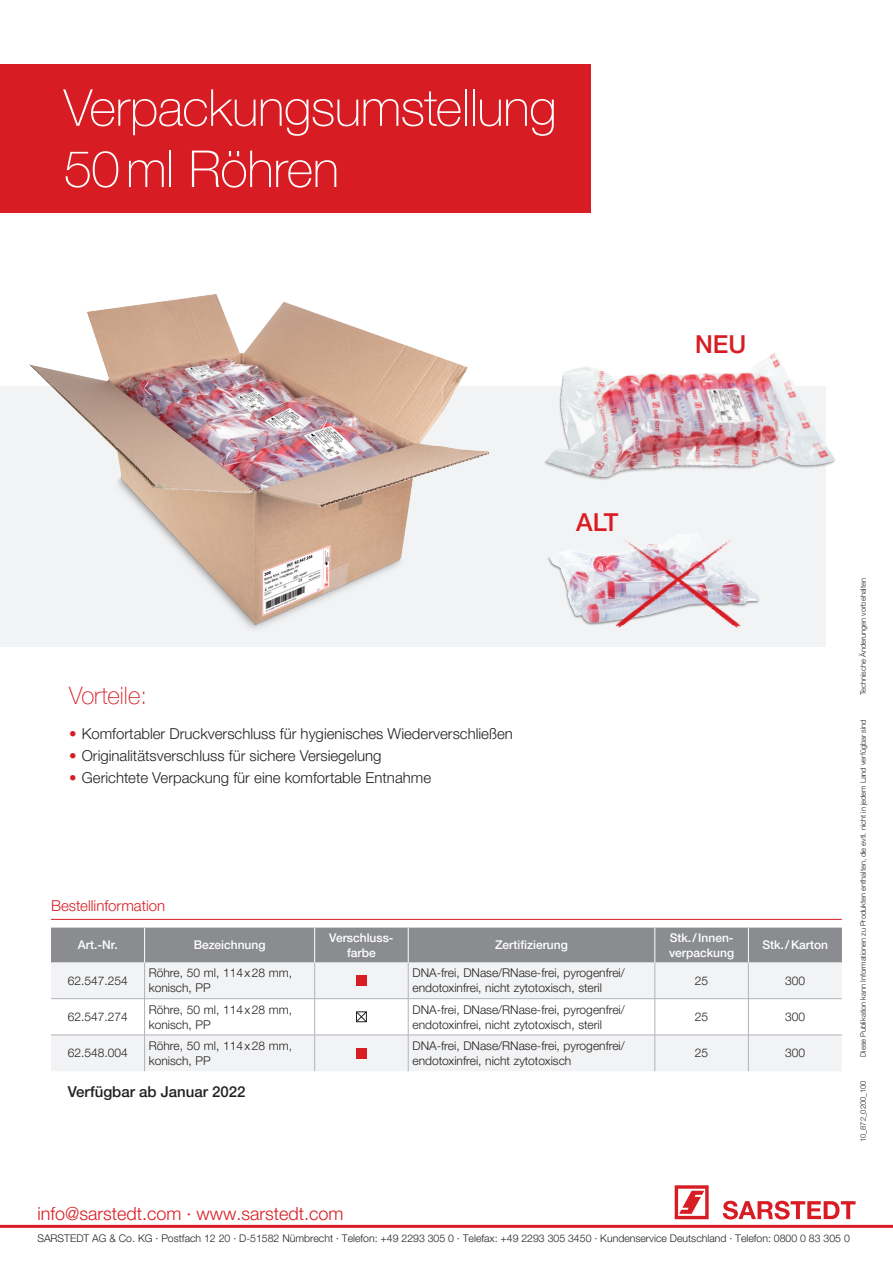
<style>
.page{position:relative;width:893px;height:1263px;background:#fff}
.page>*{position:absolute;margin:0;border:0;box-sizing:border-box;transform-origin:0 0}
.t1{font:100 51px/61.2px "Helvetica Neue LTW1 G";letter-spacing:-.01em;color:#fff}
.t2{font:500 24.75px "Helvetica Neue LTW1 G";color:#d81c23}
.t3{font:100 24px "Helvetica Neue LTW1 G";color:#d81c23}
.t4{font:300 18px "Helvetica Neue LTW1 G";color:#d81c23}
.t5{font:300 15px "Helvetica Neue LTW1 G";color:#231f20}
.t6{font:500 15px "Helvetica Neue LTW1 G";color:#231f20}
.t7{font:300 15px "Helvetica Neue LTW1 G";color:#d81c23}
.t8{font:300 12px/15px "Helvetica Neue LTW1 G";color:#231f20}
.t9{font:500 12px/14.4px "Helvetica Neue LTW1 G";color:#fff;text-align:center}
.t10{font:300 10.5px "Helvetica Neue LTW1 G";color:#231f20}
.t11{font:300 7.5px "Helvetica Neue LTW1 G";color:#231f20}
.s1{color:#d81c23}
</style>
<div class="page">
<div style="left:0;top:386px;width:825px;height:260px;background:#f2f3f4"></div>
<div style="left:51px;top:927px;width:791px;height:35px;background:#8a8c8f"></div>
<div style="left:51px;top:962px;width:791px;height:109px;background:#f2f3f4"></div>
<hr style="left:51px;top:998px;width:94px;height:1px;background:#b2b3b7">
<hr style="left:145px;top:998px;width:170px;height:1px;background:#b2b3b7">
<hr style="left:315px;top:998px;width:93px;height:1px;background:#b2b3b7">
<hr style="left:408px;top:998px;width:247px;height:1px;background:#b2b3b7">
<hr style="left:655px;top:998px;width:93px;height:1px;background:#b2b3b7">
<hr style="left:748px;top:998px;width:94px;height:1px;background:#b2b3b7">
<hr style="left:144px;top:962px;width:1px;height:36px;background:#b2b3b7">
<hr style="left:408px;top:962px;width:1px;height:36px;background:#b2b3b7">
<hr style="left:655px;top:962px;width:1px;height:36px;background:#b2b3b7">
<hr style="left:314px;top:962px;width:1px;height:36px;background:#b2b3b7">
<hr style="left:748px;top:962px;width:1px;height:36px;background:#b2b3b7">
<hr style="left:144px;top:927px;width:1px;height:35px;background:#fff">
<hr style="left:314px;top:927px;width:1px;height:35px;background:#fff">
<hr style="left:408px;top:927px;width:1px;height:35px;background:#fff">
<hr style="left:655px;top:927px;width:1px;height:35px;background:#fff">
<hr style="left:748px;top:927px;width:1px;height:35px;background:#fff">
<hr style="left:51px;top:1035px;width:94px;height:1px;background:#b2b3b7">
<hr style="left:145px;top:1035px;width:170px;height:1px;background:#b2b3b7">
<hr style="left:315px;top:1035px;width:93px;height:1px;background:#b2b3b7">
<hr style="left:408px;top:1035px;width:247px;height:1px;background:#b2b3b7">
<hr style="left:655px;top:1035px;width:93px;height:1px;background:#b2b3b7">
<hr style="left:748px;top:1035px;width:94px;height:1px;background:#b2b3b7">
<hr style="left:144px;top:1035px;width:1px;height:36px;background:#b2b3b7">
<hr style="left:314px;top:1035px;width:1px;height:36px;background:#b2b3b7">
<hr style="left:408px;top:1035px;width:1px;height:36px;background:#b2b3b7">
<hr style="left:655px;top:1035px;width:1px;height:36px;background:#b2b3b7">
<hr style="left:748px;top:1035px;width:1px;height:36px;background:#b2b3b7">
<div style="left:356px;top:975px;width:11px;height:11px;background:#d81c23"></div>
<svg style="left:51px;top:999px;width:791px;height:36px"></svg>
<div style="left:356px;top:1048px;width:11px;height:10px;background:#d81c23"></div>
<div style="left:0;top:64px;width:591px;height:149px;background:#d81c23"></div>
<hr style="left:0;top:1225px;width:893px;height:3px;background:#d81c23">
<svg style="left:675px;top:1185px;width:34px;height:34px"></svg>
<svg style="left:723px;top:1201px;width:132px;height:18px"></svg>
<img style="left:29px;top:294px;width:460px;height:335px">
<img style="left:545px;top:353px;width:291px;height:181px">
<img style="left:545px;top:518px;width:222px;height:107px">
<img style="left:609px;top:533px;width:137px;height:95px">
<hr style="left:51px;top:919px;width:791px;height:1px;background:#d81c23">
<h1 class="t1" style="left:64px;top:77px;width:494px">Verpackungsumstellung<br>50ml Röhren</h1>
<h2 class="t2" style="left:695px;top:329px;width:53px">NEU</h2>
<h3 class="t3" style="left:69px;top:681px;width:80px">Vorteile:</h3>
<p class="t5" style="left:69px;top:724px;width:445px"><span class="s1">•</span> Komfortabler Druckverschluss für hygienisches Wiederverschließen</p>
<p class="t5" style="left:69px;top:747px;width:314px"><span class="s1">•</span> Originalitätsverschluss für sichere Versiegelung</p>
<p class="t5" style="left:69px;top:769px;width:364px"><span class="s1">•</span> Gerichtete Verpackung für eine komfortable Entnahme</p>
<p class="t7" style="left:51px;top:896px;width:116px">Bestellinformation</p>
<h2 class="t2" style="left:576px;top:507px;width:44px">ALT</h2>
<p class="t9" style="left:78px;top:938px;width:41px">Art.-Nr.</p>
<p class="t9" style="left:194px;top:938px;width:73px">Bezeichnung</p>
<p class="t9" style="left:329px;top:931px;width:66px">Verschluss&shy;farbe</p>
<p class="t9" style="left:495px;top:938px;width:74px">Zertifizierung</p>
<p class="t9" style="left:669px;top:931px;width:67px;text-align:left">Stk./Innen&shy;verpackung</p>
<p class="t9" style="left:762px;top:938px;width:67px">Stk./Karton</p>
<p class="t8" style="left:68px;top:973px;width:62px">62.547.254</p>
<p class="t8" style="left:149px;top:965px;width:145px">Röhre, 50 ml, 114x28 mm, konisch, PP</p>
<p class="t8" style="left:412px;top:965px;width:214px">DNA-frei, DNase/RNase-frei, pyrogenfrei/ endotoxinfrei, nicht zytotoxisch, steril</p>
<p class="t8" style="left:695px;top:973px;width:15px">25</p>
<p class="t8" style="left:785px;top:973px;width:22px">300</p>
<p class="t8" style="left:68px;top:1009px;width:62px">62.547.274</p>
<p class="t8" style="left:149px;top:1002px;width:145px">Röhre, 50 ml, 114x28 mm, konisch, PP</p>
<p class="t8" style="left:412px;top:1002px;width:214px">DNA-frei, DNase/RNase-frei, pyrogenfrei/ endotoxinfrei, nicht zytotoxisch, steril</p>
<p class="t8" style="left:695px;top:1009px;width:15px">25</p>
<p class="t8" style="left:785px;top:1009px;width:22px">300</p>
<p class="t8" style="left:68px;top:1045px;width:62px">62.548.004</p>
<p class="t8" style="left:149px;top:1038px;width:145px">Röhre, 50 ml, 114x28 mm, konisch, PP</p>
<p class="t8" style="left:412px;top:1038px;width:214px">DNA-frei, DNase/RNase-frei, pyrogenfrei/ endotoxinfrei, nicht zytotoxisch</p>
<p class="t8" style="left:695px;top:1045px;width:15px">25</p>
<p class="t8" style="left:785px;top:1045px;width:22px">300</p>
<p class="t6" style="left:68px;top:1083px;width:179px">Verfügbar ab Januar 2022</p>
<p class="t11" style="left:858px;top:695px;width:119px;rotate:-90deg">Technische Änderungen vorbehalten</p>
<p class="t11" style="left:858px;top:1057px;width:339px;rotate:-90deg">Diese Publikation kann Informationen zu Produkten enthalten, die evtl. nicht in jedem Land verfügbar sind</p>
<p class="t11" style="left:858px;top:1142px;width:63px;rotate:-90deg">10_872_0200_100</p>
<h3 class="t4" style="left:37px;top:1202px;width:308px">info@sarstedt.com · www.sarstedt.com</h3>
<p class="t10" style="left:37px;top:1231px;width:814px">SARSTEDT AG &amp; Co. KG · Postfach 12 20 · D-51582 Nümbrecht · Telefon: +49 2293 305 0 · Telefax: +49 2293 305 3450 · Kundenservice Deutschland · Telefon: 0800 0 83 305 0</p>
</div>
